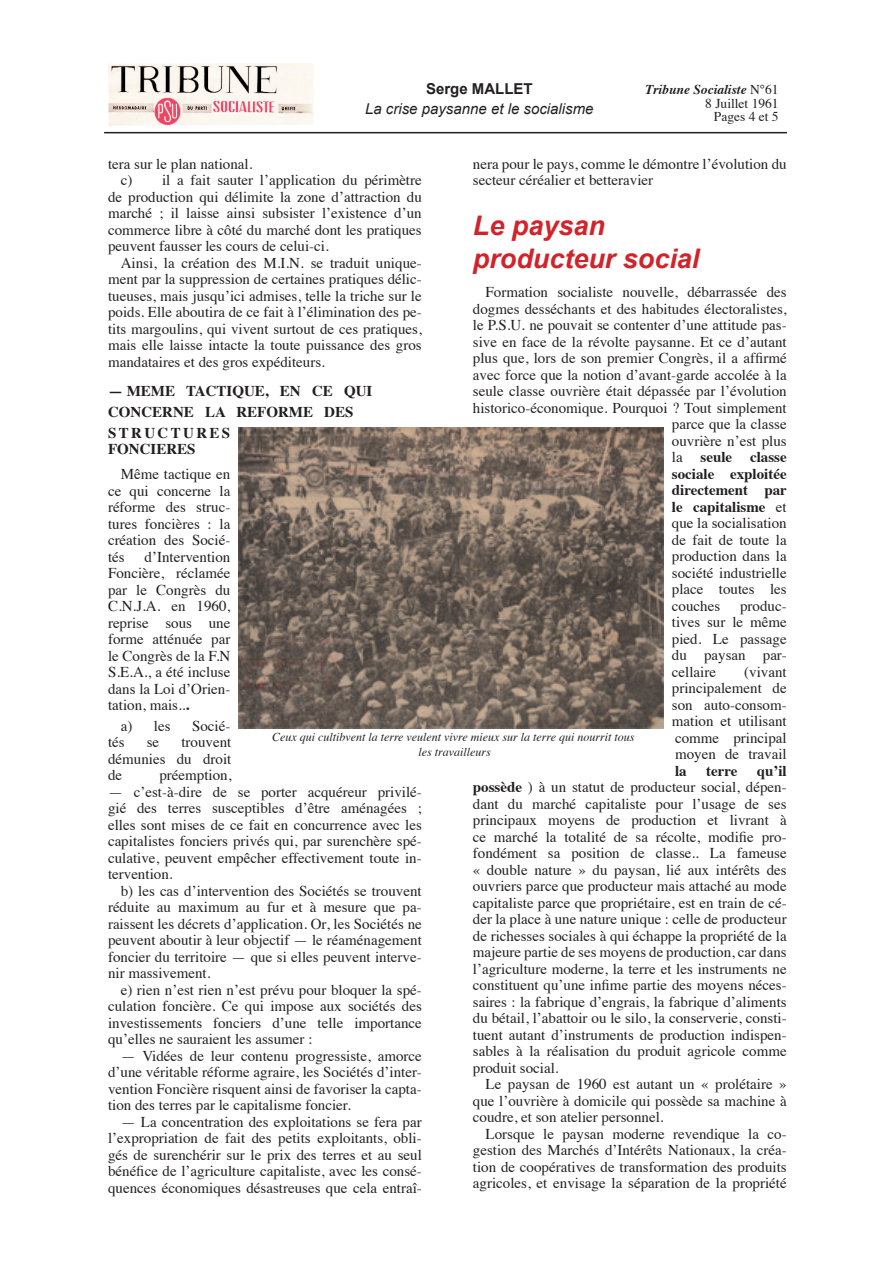
<style>
.page{position:relative;width:893px;height:1263px;background:#fff}
.page>*{position:absolute;margin:0;border:0;box-sizing:border-box;transform-origin:0 0}
.t1{font:italic 700 27px/33px "Arial";color:#d1232a}
.t2{font:15px/16.5px "Times";color:#231f20;text-align:justify}
.t3{font:700 15px/20.7px "Times";color:#231f20}
.t4{font:italic 15px "Arial";color:#231f20}
.t5{font:700 15px "Arial";color:#231f20}
.t6{font:13.5px/13.5px "Times";color:#231f20;text-align:right}
.t7{font:italic 12px/14.4px "Times";color:#231f20;text-align:center}
.s1{font-weight:700;font-style:italic}
.s2{font-weight:400}
.s3{font-weight:700}
</style>
<div class="page">
<hr style="left:104px;top:132px;width:683px;height:1px;background:#231f20">
<img style="left:109px;top:64px;width:205px;height:62px">
<img style="left:239px;top:427px;width:424px;height:302px">
<p class="t5" style="left:426px;top:79px;width:108px">Serge MALLET</p>
<p class="t4" style="left:365px;top:99px;width:230px">La crise paysanne et le socialisme</p>
<p class="t6" style="left:645px;top:82px;width:135px"><span class="s1">Tribune Socialiste</span> N°61<br>8 Juillet 1961<br>Pages 4 et 5</p>
<p class="t2" style="left:473px;top:154px;width:315px">nera pour le pays, comme le démontre l’évolution du secteur céréalier et betteravier</p>
<h1 class="t1" style="left:473px;top:210px;width:228px">Le paysan producteur social</h1>
<p class="t2" style="left:486px;top:282px;width:303px">Formation socialiste nouvelle, débarrassée des</p>
<p class="t2" style="left:473px;top:299px;width:315px">dogmes desséchants et des habitudes électoralistes,</p>
<p class="t2" style="left:473px;top:315px;width:315px">le P.S.U. ne pouvait se contenter d’une attitude pas-</p>
<p class="t2" style="left:473px;top:332px;width:315px">sive en face de la révolte paysanne. Et ce d’autant</p>
<p class="t2" style="left:473px;top:348px;width:315px">plus que, lors de son premier Congrès, il a affirmé</p>
<p class="t2" style="left:473px;top:365px;width:315px">avec force que la notion d’avant-garde accolée à la</p>
<p class="t2" style="left:473px;top:381px;width:315px">seule classe ouvrière était dépassée par l’évolution</p>
<p class="t2" style="left:473px;top:398px;width:315px">historico-économique. Pourquoi ? Tout simplement</p>
<p class="t2" style="left:672px;top:414px;width:116px">parce que la classe</p>
<p class="t2" style="left:672px;top:431px;width:116px">ouvrière n’est plus</p>
<p class="t3" style="left:672px;top:445px;width:116px"><span class="s2">la</span> seule classe</p>
<p class="t3" style="left:672px;top:461px;width:116px">sociale exploitée</p>
<p class="t3" style="left:672px;top:478px;width:117px">directement par</p>
<p class="t3" style="left:672px;top:494px;width:116px">le capitalisme <span class="s2">et</span></p>
<p class="t2" style="left:672px;top:513px;width:116px">que la socialisation</p>
<p class="t2" style="left:672px;top:530px;width:116px">de fait de toute la</p>
<p class="t2" style="left:672px;top:546px;width:116px">production dans la</p>
<p class="t2" style="left:672px;top:563px;width:116px">société industrielle</p>
<p class="t2" style="left:672px;top:579px;width:116px">place toutes les</p>
<p class="t2" style="left:672px;top:596px;width:50px">couches</p>
<p class="t2" style="left:108px;top:154px;width:146px">tera sur le plan national.</p>
<p class="t2" style="left:121px;top:171px;width:303px">c) il a fait sauter l’application du périmètre</p>
<p class="t2" style="left:108px;top:187px;width:315px">de production qui délimite la zone d’attraction du</p>
<p class="t2" style="left:108px;top:204px;width:315px">marché ; il laisse ainsi subsister l’existence d’un</p>
<p class="t2" style="left:108px;top:220px;width:315px">commerce libre à côté du marché dont les pratiques</p>
<p class="t2" style="left:108px;top:237px;width:222px">peuvent fausser les cours de celui-ci.</p>
<p class="t2" style="left:121px;top:253px;width:303px">Ainsi, la création des M.I.N. se traduit unique-</p>
<p class="t2" style="left:108px;top:270px;width:315px">ment par la suppression de certaines pratiques délic-</p>
<p class="t2" style="left:108px;top:286px;width:315px">tueuses, mais jusqu’ici admises, telle la triche sur le</p>
<p class="t2" style="left:108px;top:303px;width:315px">poids. Elle aboutira de ce fait à l’élimination des pe-</p>
<p class="t2" style="left:108px;top:319px;width:315px">tits margoulins, qui vivent surtout de ces pratiques,</p>
<p class="t2" style="left:108px;top:336px;width:315px">mais elle laisse intacte la toute puissance des gros</p>
<p class="t2" style="left:108px;top:352px;width:219px">mandataires et des gros expéditeurs.</p>
<p class="t3" style="left:108px;top:379px;width:266px">— MEME TACTIQUE, EN CE QUI<br>CONCERNE LA REFORME DES<br>STRUCTURES</p>
<p class="t3" style="left:108px;top:437px;width:89px">FONCIERES</p>
<p class="t2" style="left:108px;top:464px;width:124px;text-indent:13px">Même tactique en ce qui concerne la réforme des struc&shy;tures foncières : la création des Socié&shy;tés</p>
<p class="t2" style="left:108px;top:547px;width:124px;text-indent:37px">d’Intervention Foncière, réclamée par le Congrès du C.N.J.A. en 1960, reprise sous une forme atténuée par le Congrès de la F.N S.E.A., a été incluse dans la Loi d’Orien&shy;tation, mais..<span class="s3">.</span></p>
<p class="t2" style="left:121px;top:716px;width:51px">a) les</p>
<p class="t2" style="left:192px;top:716px;width:40px">Socié-</p>
<p class="t2" style="left:108px;top:733px;width:18px">tés</p>
<p class="t2" style="left:147px;top:733px;width:14px">se</p>
<p class="t2" style="left:672px;top:596px;width:116px;text-indent:68px">produc&shy;tives sur le même pied. Le passage du paysan par&shy;cellaire</p>
<p class="t2" style="left:672px;top:662px;width:116px;text-indent:72px">(vivant principalement de son auto-consom&shy;mation et utilisant comme principal moyen de travail</p>
<p class="t3" style="left:675px;top:758px;width:13px">la</p>
<p class="t3" style="left:706px;top:758px;width:33px">terre</p>
<p class="t7" style="left:272px;top:729px;width:364px">Ceux qui cultibvent la terre veulent vivre mieux sur la terre qui nourrit tous les travailleurs</p>
<p class="t2" style="left:108px;top:733px;width:125px;text-indent:73px">trouvent démunies du droit de</p>
<p class="t2" style="left:473px;top:761px;width:315px;text-indent:284px"><span class="s3">qu’il possède</span> ) à un statut de producteur social, dépen&shy;dant du marché capitaliste pour l’usage de ses principaux moyens de production et livrant à ce marché la totalité de sa récolte, modifie pro&shy;fondément sa position de classe.. La fameuse « double nature » du paysan, lié aux intérêts des ouvriers parce que producteur mais attaché au mode capitaliste parce que propriétaire, est en train de cé&shy;der la place à une nature unique : celle de producteur de richesses sociales à qui échappe la propriété de la majeure partie de ses moyens de production, car dans l’agriculture moderne, la terre et les instruments ne constituent qu’une infime partie des moyens néces&shy;saires : la fabrique d’engrais, la fabrique d’aliments du bétail, l’abattoir ou le silo, la conserverie, consti&shy;tuent autant d’instruments de production indispen&shy;sables à la réalisation du produit agricole comme produit social.</p>
<p class="t2" style="left:473px;top:1074px;width:315px;text-indent:13px">Le paysan de 1960 est autant un « prolétaire » que l’ouvrière à domicile qui possède sa machine à coudre, et son atelier personnel.</p>
<p class="t2" style="left:473px;top:1124px;width:315px;text-indent:13px">Lorsque le paysan moderne revendique la co&shy;gestion des Marchés d’Intérêts Nationaux, la créa&shy;tion de coopératives de transformation des produits agricoles, et envisage la séparation de la propriété</p>
<p class="t2" style="left:159px;top:766px;width:74px">préemption,</p>
<p class="t2" style="left:108px;top:782px;width:315px">— c’est-à-dire de se porter acquéreur privilé&shy;gié des terres susceptibles d’être aménagées ; elles sont mises de ce fait en concurrence avec les capitalistes fonciers privés qui, par surenchère spé&shy;culative, peuvent empêcher effectivement toute in&shy;tervention.</p>
<p class="t2" style="left:108px;top:881px;width:315px;text-indent:13px">b) les cas d’intervention des Sociétés se trouvent réduite au maximum au fur et à mesure que pa&shy;raissent les décrets d’application. Or, les Sociétés ne peuvent aboutir à leur objectif — le réaménagement foncier du territoire — que si elles peuvent interve&shy;nir massivement.</p>
<p class="t2" style="left:108px;top:980px;width:315px;text-indent:13px">e) rien n’est rien n’est prévu pour bloquer la spé&shy;culation foncière. Ce qui impose aux sociétés des investissements fonciers d’une telle importance qu’elles ne sauraient les assumer :</p>
<p class="t2" style="left:108px;top:1046px;width:315px;text-indent:13px">— Vidées de leur contenu progressiste, amorce d’une véritable réforme agraire, les Sociétés d’inter&shy;vention Foncière risquent ainsi de favoriser la capta&shy;tion des terres par le capitalisme foncier.</p>
<p class="t2" style="left:108px;top:1112px;width:315px;text-indent:13px">— La concentration des exploitations se fera par l’expropriation de fait des petits exploitants, obli&shy;gés de surenchérir sur le prix des terres et au seul bénéfice de l’agriculture capitaliste, avec les consé&shy;quences économiques désastreuses que cela entraî-</p>
</div>
